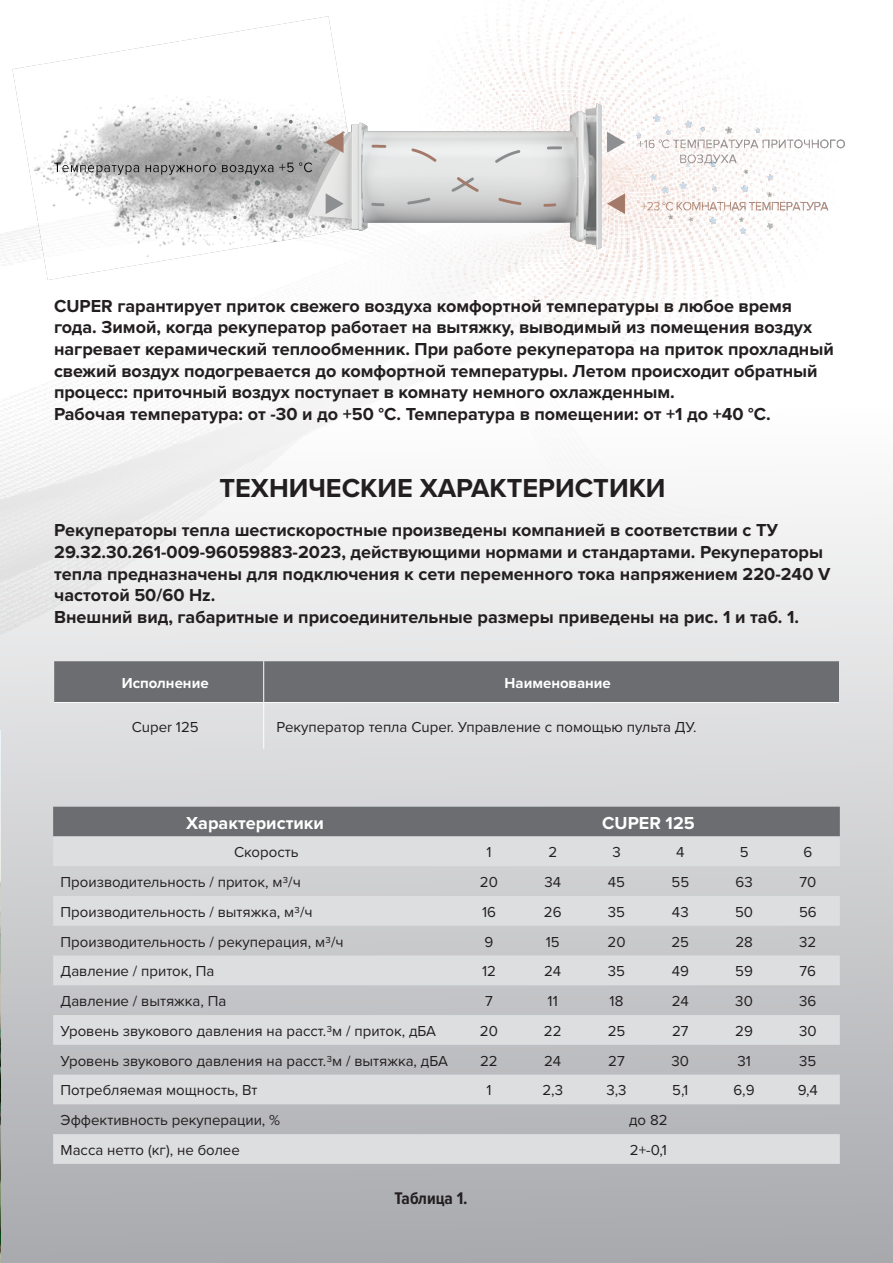
<style>
.page{position:relative;width:893px;height:1263px;background:#fff}
.page>*{position:absolute;margin:0;border:0;box-sizing:border-box;transform-origin:0 0}
.t1{font:700 27px "Proxima Nova";color:#231f20}
.t2{font:700 18px/21.6px "Proxima Nova";color:#231f20}
.t3{font:700 18px "Proxima Nova";color:#fff}
.t4{font:700 17.55px "Proxima Nova Cond";color:#231f20}
.t5{font:15px "Proxima Nova";color:#231f20}
.t6{font:700 15px "Proxima Nova";color:#fff}
</style>
<div class="page">
<svg style="left:0;top:689px;width:893px;height:574px"></svg>
<img style="left:0;top:730px;width:1px;height:533px">
<img style="left:0;top:0;width:845px;height:372px">
<div style="left:54px;top:661px;width:785px;height:41px;background:#6c6d70"></div>
<hr style="left:263px;top:661px;width:1px;height:41px;background:#fff">
<hr style="left:54px;top:702px;width:210px;height:1px;background:#fff">
<hr style="left:263px;top:703px;width:1px;height:46px;background:#fff">
<hr style="left:264px;top:702px;width:575px;height:1px;background:#fff">
<div style="left:53px;top:807px;width:787px;height:29px;background:#6c6d70"></div>
<svg style="left:53px;top:836px;width:787px;height:328px;fill:#dddee0"></svg>
<p class="t2" style="left:54px;top:294px;width:781px">CUPER гарантирует приток свежего воздуха комфортной температуры в любое время года. Зимой, когда рекуператор работает на вытяжку, выводимый из помещения воздух нагревает керамический теплообменник. При работе рекуператора на приток прохладный свежий воздух подогревается до комфортной температуры. Летом происходит обратный процесс: приточный воздух поступает в комнату немного охлажденным.<br>Рабочая температура: от -30 и до +50 °С. Температура в помещении: от +1 до +40 °С.</p>
<h1 class="t1" style="left:220px;top:468px;width:448px">ТЕХНИЧЕСКИЕ ХАРАКТЕРИСТИКИ</h1>
<p class="t2" style="left:54px;top:519px;width:778px">Рекуператоры тепла шестискоростные произведены компанией в соответствии с ТУ 29.32.30.261-009-96059883-2023, действующими нормами и стандартами. Рекуператоры тепла предназначены для подключения к сети переменного тока напряжением 220-240 V частотой 50/60 Hz.<br>Внешний вид, габаритные и присоединительные размеры приведены на рис. 1 и таб. 1.</p>
<p class="t6" style="left:122px;top:671px;width:88px">Исполнение</p>
<p class="t6" style="left:505px;top:671px;width:108px">Наименование</p>
<p class="t5" style="left:132px;top:715px;width:69px">Cuper 125</p>
<p class="t5" style="left:276px;top:715px;width:422px">Рекуператор тепла Cuper. Управление с помощью пульта ДУ.</p>
<p class="t3" style="left:186px;top:809px;width:139px">Характеристики</p>
<p class="t3" style="left:602px;top:809px;width:94px">CUPER 125</p>
<p class="t5" style="left:234px;top:841px;width:66px">Скорость</p>
<p class="t5" style="left:486px;top:841px;width:7px">1</p>
<p class="t5" style="left:548px;top:841px;width:10px">2</p>
<p class="t5" style="left:612px;top:841px;width:10px">3</p>
<p class="t5" style="left:676px;top:841px;width:10px">4</p>
<p class="t5" style="left:740px;top:841px;width:10px">5</p>
<p class="t5" style="left:803px;top:841px;width:10px">6</p>
<p class="t5" style="left:61px;top:871px;width:242px">Производительность / приток, м3/ч</p>
<p class="t5" style="left:480px;top:871px;width:19px">20</p>
<p class="t5" style="left:544px;top:871px;width:18px">34</p>
<p class="t5" style="left:608px;top:871px;width:19px">45</p>
<p class="t5" style="left:671px;top:871px;width:19px">55</p>
<p class="t5" style="left:735px;top:871px;width:19px">63</p>
<p class="t5" style="left:799px;top:871px;width:18px">70</p>
<p class="t5" style="left:61px;top:900px;width:254px">Производительность / вытяжка, м3/ч</p>
<p class="t5" style="left:482px;top:900px;width:15px">16</p>
<p class="t5" style="left:544px;top:900px;width:19px">26</p>
<p class="t5" style="left:608px;top:900px;width:19px">35</p>
<p class="t5" style="left:672px;top:900px;width:18px">43</p>
<p class="t5" style="left:735px;top:900px;width:20px">50</p>
<p class="t5" style="left:799px;top:900px;width:19px">56</p>
<p class="t5" style="left:61px;top:930px;width:284px">Производительность / рекуперация, м3/ч</p>
<p class="t5" style="left:484px;top:930px;width:10px">9</p>
<p class="t5" style="left:546px;top:930px;width:15px">15</p>
<p class="t5" style="left:607px;top:930px;width:19px">20</p>
<p class="t5" style="left:671px;top:930px;width:19px">25</p>
<p class="t5" style="left:735px;top:930px;width:19px">28</p>
<p class="t5" style="left:799px;top:930px;width:19px">32</p>
<p class="t5" style="left:61px;top:960px;width:155px">Давление / приток, Па</p>
<p class="t5" style="left:482px;top:960px;width:15px">12</p>
<p class="t5" style="left:544px;top:960px;width:19px">24</p>
<p class="t5" style="left:608px;top:960px;width:19px">35</p>
<p class="t5" style="left:672px;top:960px;width:19px">49</p>
<p class="t5" style="left:735px;top:960px;width:19px">59</p>
<p class="t5" style="left:800px;top:960px;width:18px">76</p>
<p class="t5" style="left:61px;top:990px;width:167px">Давление / вытяжка, Па</p>
<p class="t5" style="left:485px;top:990px;width:9px">7</p>
<p class="t5" style="left:548px;top:990px;width:12px">11</p>
<p class="t5" style="left:610px;top:990px;width:15px">18</p>
<p class="t5" style="left:672px;top:990px;width:19px">24</p>
<p class="t5" style="left:735px;top:990px;width:19px">30</p>
<p class="t5" style="left:799px;top:990px;width:19px">36</p>
<p class="t5" style="left:61px;top:1020px;width:377px">Уровень звукового давления на расст.3м / приток, дБА</p>
<p class="t5" style="left:480px;top:1020px;width:19px">20</p>
<p class="t5" style="left:544px;top:1020px;width:19px">22</p>
<p class="t5" style="left:608px;top:1020px;width:19px">25</p>
<p class="t5" style="left:672px;top:1020px;width:18px">27</p>
<p class="t5" style="left:735px;top:1020px;width:19px">29</p>
<p class="t5" style="left:799px;top:1020px;width:19px">30</p>
<p class="t5" style="left:61px;top:1049px;width:389px">Уровень звукового давления на расст.3м / вытяжка, дБА</p>
<p class="t5" style="left:480px;top:1049px;width:19px">22</p>
<p class="t5" style="left:544px;top:1049px;width:19px">24</p>
<p class="t5" style="left:608px;top:1049px;width:18px">27</p>
<p class="t5" style="left:671px;top:1049px;width:19px">30</p>
<p class="t5" style="left:737px;top:1049px;width:15px">31</p>
<p class="t5" style="left:799px;top:1049px;width:19px">35</p>
<p class="t5" style="left:61px;top:1079px;width:199px">Потребляемая мощность, Вт</p>
<p class="t5" style="left:486px;top:1079px;width:7px">1</p>
<p class="t5" style="left:542px;top:1079px;width:22px">2,3</p>
<p class="t5" style="left:606px;top:1079px;width:22px">3,3</p>
<p class="t5" style="left:672px;top:1079px;width:18px">5,1</p>
<p class="t5" style="left:733px;top:1079px;width:23px">6,9</p>
<p class="t5" style="left:798px;top:1079px;width:22px">9,4</p>
<p class="t5" style="left:61px;top:1109px;width:221px">Эффективность рекуперации, %</p>
<p class="t5" style="left:629px;top:1109px;width:40px">до 82</p>
<p class="t5" style="left:61px;top:1139px;width:181px">Масса нетто (кг), не более</p>
<p class="t5" style="left:630px;top:1139px;width:38px">2+-0,1</p>
<p class="t4" style="left:394px;top:1185px;width:75px">Таблица 1.</p>
</div>
